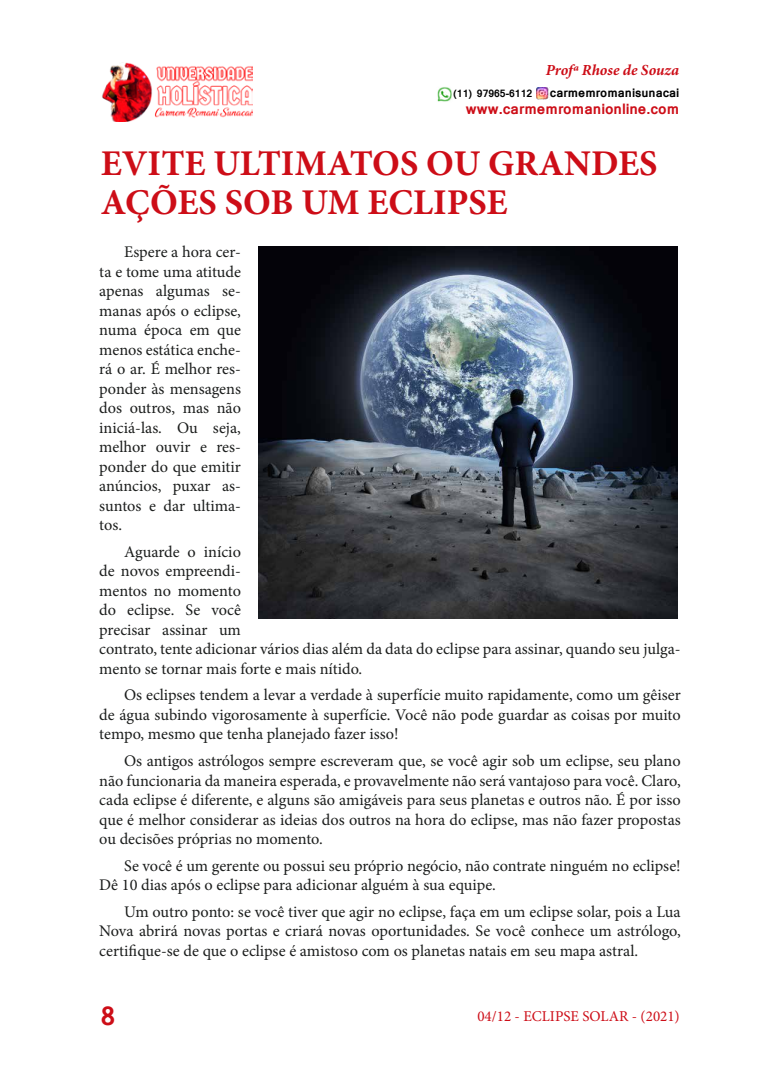
<style>
.page{position:relative;width:780px;height:1088px;background:#fff}
.page>*{position:absolute;margin:0;border:0;box-sizing:border-box;transform-origin:0 0}
.t1{font:700 36.25px/38.8px "Minion Pro";color:#cd0d17}
.t2{font:700 25px "Mangal";color:#cd0d17}
.t3{font:16.25px/19.5px "Minion Pro";color:#1b1d1c;text-align:justify}
.t4{font:italic 700 15.38px "Minion Pro";color:#cd0d17}
.t5{font:15px "Minion Pro";color:#cd0d17}
.t6{font:700 14.25px "Mangal";color:#cd0d17}
.t7{font:700 11.88px "Mangal";color:#000}
.t8{font:700 10px "Mangal";color:#000}
</style>
<div class="page">
<img style="left:102px;top:63px;width:150px;height:58px">
<img style="left:437px;top:87px;width:15px;height:15px">
<svg style="left:536px;top:88px;width:13px;height:11px"></svg>
<img style="left:259px;top:246px;width:418px;height:373px">
<p class="t4" style="left:545px;top:59px;width:135px">Profª Rhose de Souza</p>
<p class="t8" style="left:453px;top:84px;width:80px">(11) 97965-6112</p>
<p class="t7" style="left:550px;top:82px;width:131px">carmemromanisunacai</p>
<p class="t6" style="left:466px;top:96px;width:215px">www.carmemromanionline.com</p>
<h1 class="t1" style="left:101px;top:144px;width:558px">EVITE ULTIMATOS OU GRANDES<br>AÇÕES SOB UM ECLIPSE</h1>
<p class="t3" style="left:99px;top:242px;width:143px;text-indent:25px">Espere a hora cer&shy;ta e tome uma atitude apenas algumas se&shy;manas após o eclipse, numa época em que menos estática enche&shy;rá o ar. É melhor res&shy;ponder às mensagens dos outros, mas não iniciá-las. Ou seja, melhor ouvir e res&shy;ponder do que emitir anúncios, puxar as&shy;suntos e dar ultima&shy;tos.</p>
<p class="t3" style="left:99px;top:542px;width:583px;text-align:left;text-indent:25px">Aguarde o início<br>de novos empreendi-<br>mentos no momento<br>do eclipse. Se você<br>precisar assinar um<br>contrato, tente adicionar vários dias além da data do eclipse para assinar, quando seu julga&shy;mento se tornar mais forte e mais nítido.</p>
<p class="t3" style="left:99px;top:685px;width:583px;text-indent:25px">Os eclipses tendem a levar a verdade à superfície muito rapidamente, como um gêiser de água subindo vigorosamente à superfície. Você não pode guardar as coisas por muito tempo, mesmo que tenha planejado fazer isso!</p>
<p class="t3" style="left:99px;top:751px;width:583px;text-indent:25px">Os antigos astrólogos sempre escreveram que, se você agir sob um eclipse, seu plano não funcionaria da maneira esperada, e provavelmente não será vantajoso para você. Claro, cada eclipse é diferente, e alguns são amigáveis para seus planetas e outros não. É por isso que é melhor considerar as ideias dos outros na hora do eclipse, mas não fazer propostas ou decisões próprias no momento.</p>
<p class="t3" style="left:99px;top:856px;width:583px;text-indent:25px">Se você é um gerente ou possui seu próprio negócio, não contrate ninguém no eclipse!<br>Dê 10 dias após o eclipse para adicionar alguém à sua equipe.</p>
<p class="t3" style="left:99px;top:902px;width:583px;text-indent:25px">Um outro ponto: se você tiver que agir no eclipse, faça em um eclipse solar, pois a Lua Nova abrirá novas portas e criará novas oportunidades. Se você conhece um astrólogo, certifique-se de que o eclipse é amistoso com os planetas natais em seu mapa astral.</p>
<h2 class="t2" style="left:101px;top:993px;width:16px">8</h2>
<p class="t5" style="left:477px;top:1006px;width:204px">04/12 - ECLIPSE SOLAR - (2021)</p>
</div>
